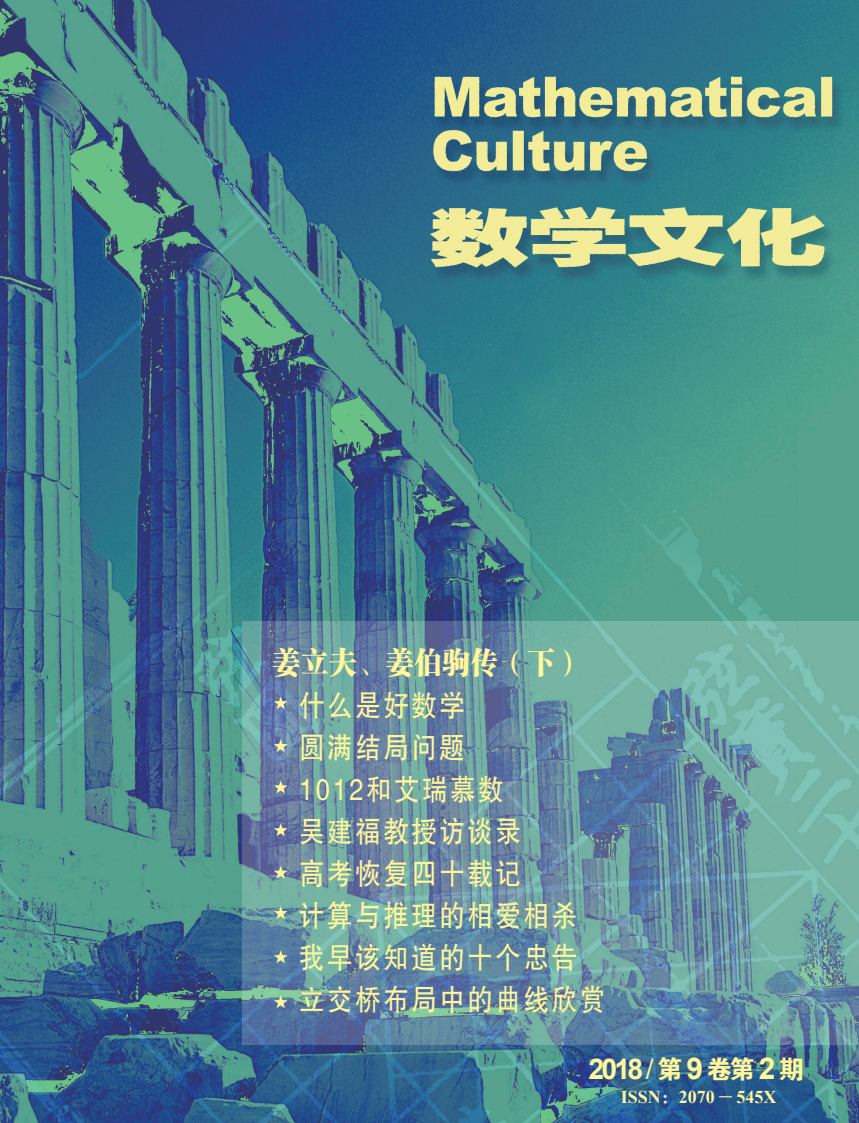
<style>
.page{position:relative;width:859px;height:1123px;background:#fff}
.page>*{position:absolute;margin:0;border:0;box-sizing:border-box;transform-origin:0 0}
.t1{font:30px/42px "FZHTK GBK1 0";letter-spacing:.1em;color:#fff79a;scale:.85 1}
.t2{font:30px "FZCSK GBK1 0";letter-spacing:.05em;color:#fff79a;scale:.9 1}
.t3{font:700 28.5px "Arial";color:#fff79a}
.t4{font:700 18px "Times New Roman";color:#fff79a}
.s1{font-weight:400}
.s2{font-family:"FZDHTK GBK1 0";font-weight:400;font-size:25.5px}
.s3{font-size:30px}
.s4{font-family:"FZCSK GBK1 0";font-weight:400}
</style>
<div class="page">
<img style="left:0;top:0;width:859px;height:1123px">
<svg style="left:242px;top:621px;width:617px;height:423px;background:#6996a3"></svg>
<svg style="left:274px;top:696px;width:14px;height:13px"></svg>
<svg style="left:274px;top:739px;width:14px;height:13px"></svg>
<svg style="left:274px;top:780px;width:14px;height:13px"></svg>
<svg style="left:274px;top:865px;width:14px;height:13px"></svg>
<svg style="left:274px;top:823px;width:14px;height:13px"></svg>
<svg style="left:274px;top:906px;width:14px;height:13px"></svg>
<svg style="left:274px;top:950px;width:14px;height:13px"></svg>
<svg style="left:274px;top:995px;width:14px;height:13px"></svg>
<p class="t2" style="left:273px;top:645px;width:347px">姜立夫、姜伯驹传（下）</p>
<p class="t1" style="left:299px;top:685px;width:361px">什么是好数学<br>圆满结局问题<br>1012和艾瑞慕数<br>吴建福教授访谈录<br>高考恢复四十载记<br>计算与推理的相爱相杀我早该知道的十个忠告立交桥布局中的曲线欣赏</p>
<p class="t3" style="left:589px;top:1050px;width:217px">2018 <span class="s1">/</span><span class="s2">第</span><span class="s3">9</span><span class="s2">卷第</span><span class="s3">2</span><span class="s2">期</span></p>
<p class="t4" style="left:621px;top:1084px;width:157px">ISSN<span class="s4">：</span>2070 — 545X</p>
</div>
